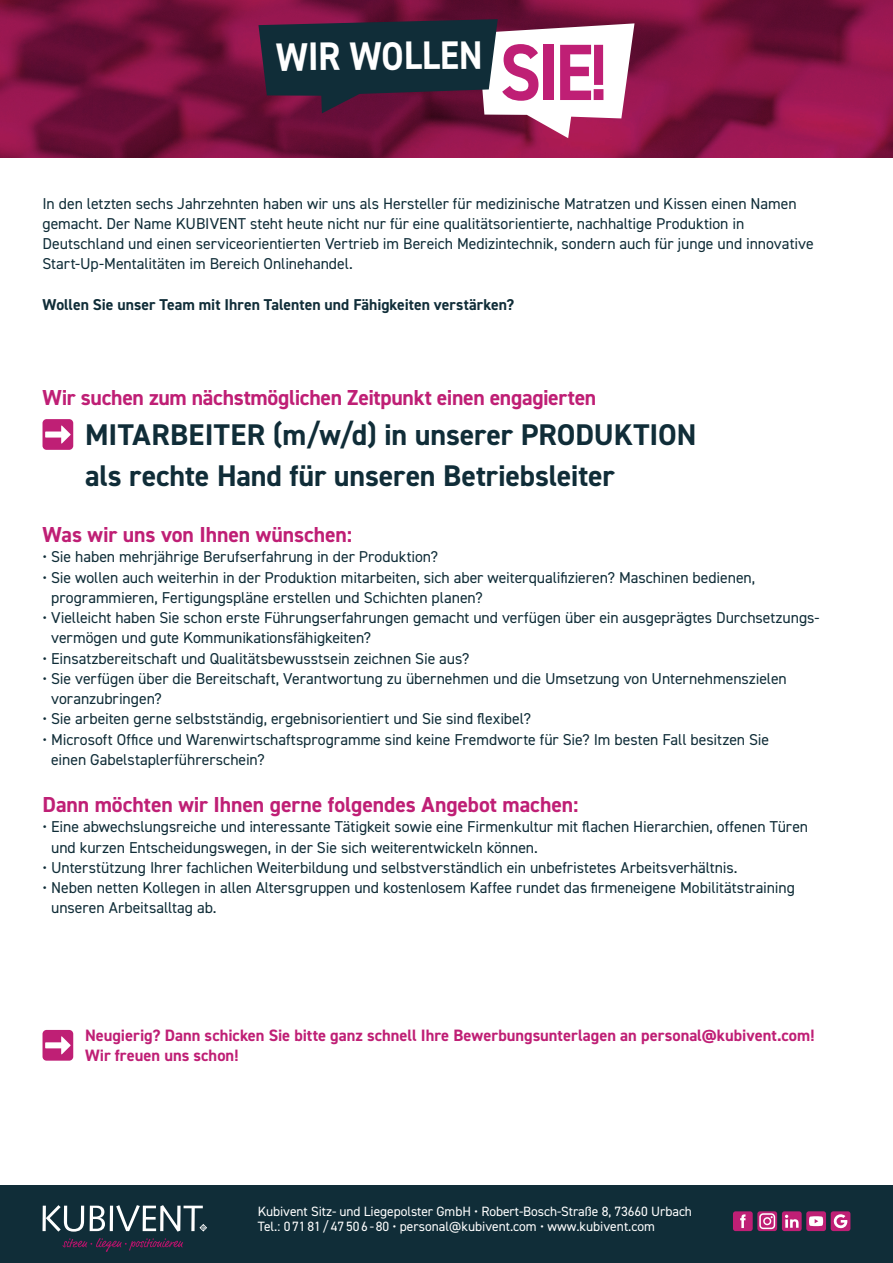
<style>
.page{position:relative;width:893px;height:1263px;background:#fff}
.page>*{position:absolute;margin:0;border:0;box-sizing:border-box;transform-origin:0 0}
.t1{font:700 79.95px "DIN2014";color:#bf1f75;scale:.9 1}
.t2{font:700 39.9px "DIN2014";color:#fff;scale:.9 1}
.t3{font:700 30px/40.5px "DIN2014";letter-spacing:-.005em;color:#102d38}
.t4{font:700 21.75px "DIN2014";letter-spacing:-.005em;color:#bf1f75}
.t5{font:700 16.5px/19.5px "DIN2014";color:#bf1f75}
.t6{font:15.75px/20.2px "DIN2014";letter-spacing:-.005em;color:#102d38}
.t7{font:700 15.75px "DIN2014";color:#102d38}
.t8{font:13.5px "DIN2014";letter-spacing:-.005em;color:#fff}
</style>
<div class="page">
<div style="left:0;top:1185px;width:893px;height:78px;background:#102d38"></div>
<svg style="left:0;top:0;width:893px;height:157px;background:#7e1240"></svg>
<div style="left:43px;top:419px;width:30px;height:31px;background:#bf1f75;border-radius:4px"></div>
<div style="left:45px;top:431px;width:18px;height:7px;background:#fff"></div>
<svg style="left:61px;top:425px;width:10px;height:19px"></svg>
<div style="left:43px;top:1030px;width:30px;height:31px;background:#bf1f75;border-radius:4px"></div>
<div style="left:45px;top:1042px;width:18px;height:6px;background:#fff"></div>
<svg style="left:61px;top:1036px;width:10px;height:18px"></svg>
<div style="left:831px;top:1211px;width:19px;height:20px;background:#bf1f75;border-radius:3px"></div>
<svg style="left:833px;top:1214px;width:14px;height:14px"></svg>
<div style="left:782px;top:1211px;width:20px;height:20px;background:#bf1f75;border-radius:3px"></div>
<svg style="left:785px;top:1215px;width:14px;height:13px"></svg>
<div style="left:733px;top:1211px;width:20px;height:20px;background:#bf1f75;border-radius:3px"></div>
<svg style="left:740px;top:1214px;width:5px;height:14px"></svg>
<div style="left:806px;top:1211px;width:20px;height:20px;background:#bf1f75;border-radius:3px"></div>
<svg style="left:809px;top:1216px;width:14px;height:10px"></svg>
<svg style="left:757px;top:1211px;width:20px;height:20px"></svg>
<div style="left:759px;top:1213px;width:16px;height:16px;border:1px solid #fff;border-radius:3px"></div>
<div style="left:763px;top:1217px;width:8px;height:8px;border:1px solid #fff;border-radius:50%"></div>
<svg style="left:43px;top:1205px;width:41px;height:26px"></svg>
<svg style="left:90px;top:1206px;width:15px;height:25px"></svg>
<hr style="left:110px;top:1206px;width:3px;height:25px;background:#fff">
<svg style="left:116px;top:1205px;width:91px;height:26px"></svg>
<svg style="left:62px;top:1238px;width:121px;height:14px"></svg>
<svg style="left:258px;top:19px;width:376px;height:119px"></svg>
<p class="t2" style="left:275px;top:31px;width:231px;rotate:-1deg">WIR WOLLEN</p>
<p class="t1" style="left:500px;top:19px;width:121px">SIE!</p>
<p class="t6" style="left:43px;top:193px;width:773px">In den letzten sechs Jahrzehnten haben wir uns als Hersteller für medizinische Matratzen und Kissen einen Namen gemacht. Der Name KUBIVENT steht heute nicht nur für eine qualitätsorientierte, nachhaltige Produktion in Deutschland und einen serviceorientierten Vertrieb im Bereich Medizintechnik, sondern auch für junge und innovative Start-Up-Mentalitäten im Bereich Onlinehandel.</p>
<p class="t7" style="left:43px;top:294px;width:473px">Wollen Sie unser Team mit Ihren Talenten und Fähigkeiten verstärken?</p>
<p class="t4" style="left:43px;top:383px;width:555px">Wir suchen zum nächstmöglichen Zeitpunkt einen engagierten</p>
<p class="t3" style="left:85px;top:414px;width:613px">MITARBEITER (m/w/d) in unserer PRODUKTION als rechte Hand für unseren Betriebsleiter</p>
<p class="t4" style="left:43px;top:520px;width:311px">Was wir uns von Ihnen wünschen:</p>
<p class="t6" style="left:43px;top:546px;width:397px">• Sie haben mehrjährige Berufserfahrung in der Produktion?</p>
<p class="t6" style="left:51px;top:567px;width:706px;text-indent:-9px">• Sie wollen auch weiterhin in der Produktion mitarbeiten, sich aber weiterqualifizieren? Maschinen bedienen, programmieren, Fertigungspläne erstellen und Schichten planen?</p>
<p class="t6" style="left:51px;top:607px;width:770px;text-indent:-9px">• Vielleicht haben Sie schon erste Führungserfahrungen gemacht und verfügen über ein ausgeprägtes Durchsetzungs&shy;vermögen und gute Kommunikationsfähigkeiten?</p>
<p class="t6" style="left:43px;top:648px;width:429px">• Einsatzbereitschaft und Qualitätsbewusstsein zeichnen Sie aus?</p>
<p class="t6" style="left:51px;top:668px;width:737px;text-indent:-9px">• Sie verfügen über die Bereitschaft, Verantwortung zu übernehmen und die Umsetzung von Unternehmenszielen voranzubringen?</p>
<p class="t6" style="left:43px;top:708px;width:490px">• Sie arbeiten gerne selbstständig, ergebnisorientiert und Sie sind flexibel?</p>
<p class="t6" style="left:51px;top:729px;width:720px;text-indent:-9px">• Microsoft Office und Warenwirtschaftsprogramme sind keine Fremdworte für Sie? Im besten Fall besitzen Sie einen Gabelstaplerführerschein?</p>
<p class="t4" style="left:43px;top:790px;width:537px">Dann möchten wir Ihnen gerne folgendes Angebot machen:</p>
<p class="t6" style="left:51px;top:816px;width:759px;text-indent:-9px">• Eine abwechslungsreiche und interessante Tätigkeit sowie eine Firmenkultur mit flachen Hierarchien, offenen Türen und kurzen Entscheidungswegen, in der Sie sich weiterentwickeln können.</p>
<p class="t6" style="left:43px;top:857px;width:696px">• Unterstützung Ihrer fachlichen Weiterbildung und selbstverständlich ein unbefristetes Arbeitsverhältnis.</p>
<p class="t6" style="left:51px;top:877px;width:745px;text-indent:-9px">• Neben netten Kollegen in allen Altersgruppen und kostenlosem Kaffee rundet das firmeneigene Mobilitätstraining unseren Arbeitsalltag ab.</p>
<p class="t5" style="left:85px;top:1025px;width:731px">Neugierig? Dann schicken Sie bitte ganz schnell Ihre Bewerbungsunterlagen an personal@kubivent.com!<br>Wir freuen uns schon!</p>
<p class="t8" style="left:258px;top:1202px;width:436px">Kubivent Sitz- und Liegepolster GmbH • Robert-Bosch-Straße 8, 73660 Urbach</p>
<p class="t8" style="left:258px;top:1218px;width:398px">Tel.: 07181/ 47506- 80 • personal@kubivent.com • www.kubivent.com</p>
</div>
